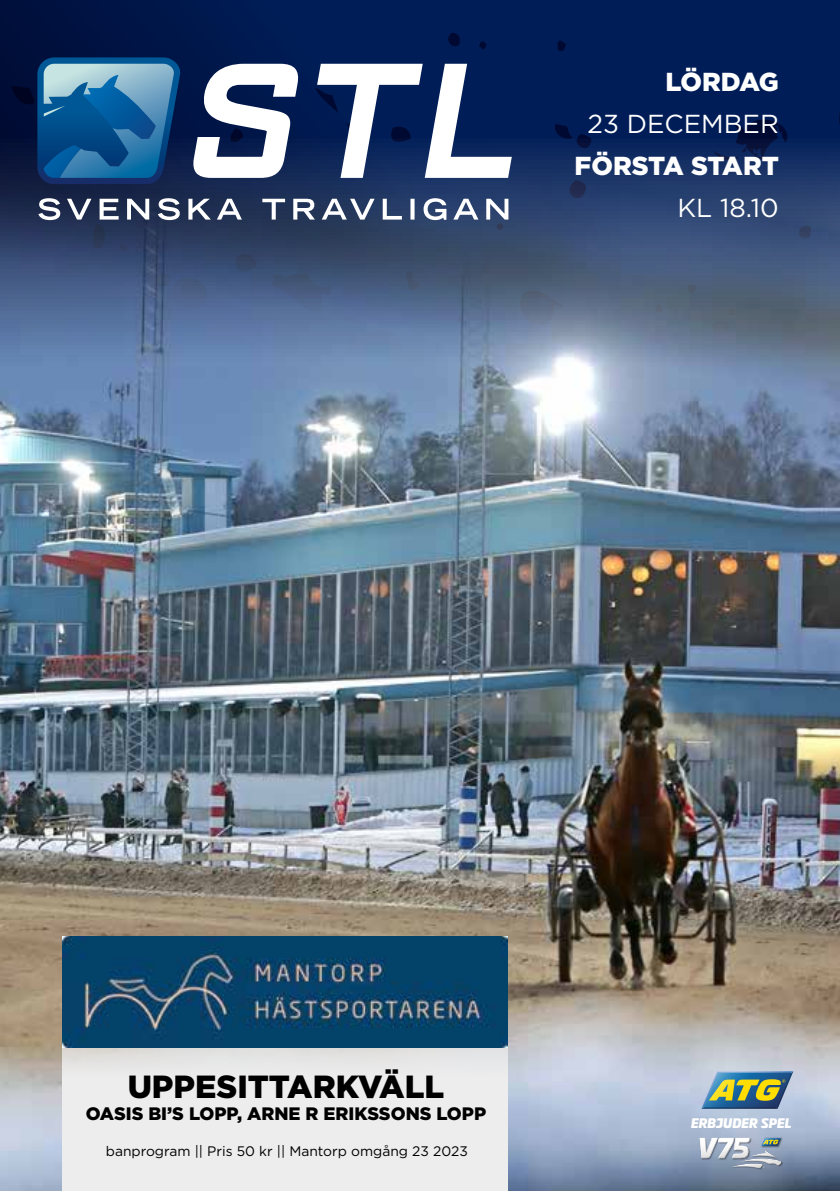
<style>
.page{position:relative;width:840px;height:1191px;background:#fff}
.page>*{position:absolute;margin:0;border:0;box-sizing:border-box;transform-origin:0 0}
.t1{font:900 32px "Gotham";color:#000}
.t2{font:900 26px "Gotham";letter-spacing:-.01em;color:#fff}
.t3{font:26px "Gotham";color:#fff}
.t4{font:900 18px "Gotham";color:#000}
.t5{font:13.8px "Gotham";color:#000}
.t6{font:13.4px "ATG Rubrik";color:#fff}
</style>
<div class="page">
<div style="left:0;top:0;width:839px;height:577px;background:linear-gradient(to right,#001445,#00205e)"></div>
<svg style="left:443px;top:33px;width:17px;height:18px"></svg>
<svg style="left:479px;top:41px;width:7px;height:8px"></svg>
<svg style="left:555px;top:40px;width:10px;height:11px"></svg>
<img style="left:0;top:577px;width:839px;height:614px">
<img style="left:0;top:57px;width:839px;height:520px">
<div style="left:62px;top:978px;width:445px;height:213px;background:#ededed"></div>
<img style="left:62px;top:936px;width:444px;height:111px">
<svg style="left:701px;top:1071px;width:91px;height:37px;background:#7c9680"></svg>
<img style="left:696px;top:1135px;width:18px;height:27px">
<img style="left:738px;top:1135px;width:15px;height:2px">
<img style="left:714px;top:1135px;width:24px;height:2px">
<img style="left:757px;top:1135px;width:27px;height:15px">
<img style="left:780px;top:1155px;width:4px;height:14px">
<svg style="left:699px;top:1137px;width:81px;height:35px;background:#a2aebc"></svg>
<h2 class="t2" style="left:665px;top:64px;width:115px">LÖRDAG</h2>
<h2 class="t3" style="left:587px;top:107px;width:193px">23 DECEMBER</h2>
<h2 class="t2" style="left:574px;top:148px;width:206px">FÖRSTA START</h2>
<h2 class="t3" style="left:677px;top:191px;width:103px">KL 18.10</h2>
<h1 class="t1" style="left:128px;top:1064px;width:318px">UPPESITTARKVÄLL</h1>
<h3 class="t4" style="left:86px;top:1101px;width:401px">OASIS BI’S LOPP, ARNE R ERIKSSONS LOPP</h3>
<p class="t5" style="left:106px;top:1142px;width:363px">banprogram || Pris 50 kr || Mantorp omgång 23 2023</p>
<p class="t6" style="left:691px;top:1115px;width:102px">ERBJUDER SPEL</p>
</div>
